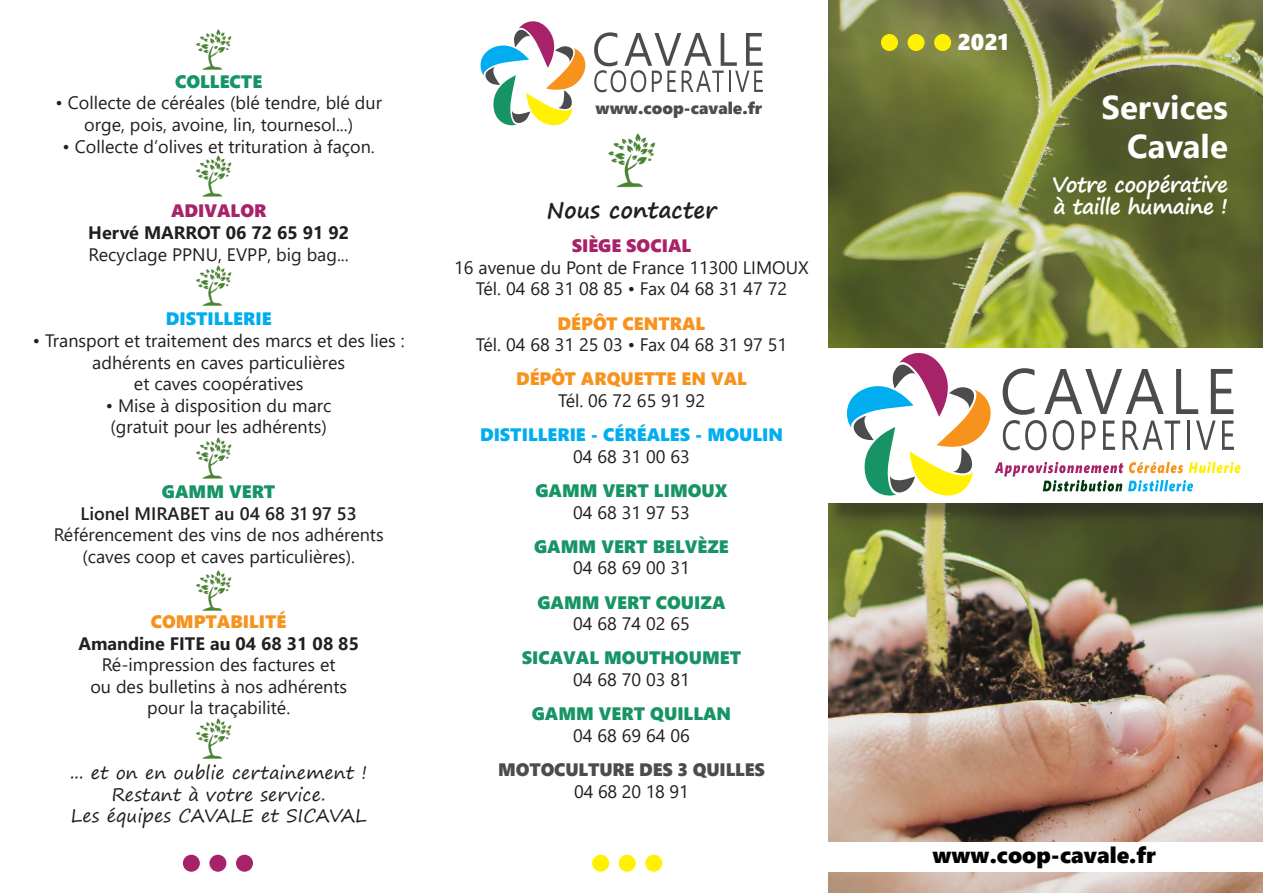
<style>
.page{position:relative;width:1263px;height:893px;background:#fff}
.page>*{position:absolute;margin:0;border:0;box-sizing:border-box;transform-origin:0 0}
.t1{font:700 33px/39.6px "Segoe UI";color:#fff;text-align:right}
.t2{font:22.5px "Segoe UI Black";color:#000001}
.t3{font:700 22.5px "Segoe Print";color:#231f20}
.t4{font:22.5px "Segoe UI Black";color:#fff}
.t5{font:700 21px/22.5px "Segoe Print";letter-spacing:-.03em;color:#fff}
.t6{font:18px/21.6px "Segoe UI";color:#231f20;text-align:center}
.t7{font:18px "Segoe UI Black";color:#179465}
.t8{font:18px/21.6px "Segoe Print";color:#231f20;text-align:center}
.t9{font:700 18px "Segoe UI";color:#231f20}
.t10{font:18px "Segoe UI Black";color:#f7931d}
.t11{font:18px "Segoe UI Black";color:#00aeef}
.t12{font:600 18px "Segoe UI";color:#231f20}
.t13{font:18px "Segoe UI Black";letter-spacing:-.01em;color:#4b4c4d}
.t14{font:18px "Segoe UI Black";color:#a72269}
.t15{font:16.8px "Segoe UI Black";color:#4b4c4d}
</style>
<div class="page">
<img style="left:829px;top:0;width:434px;height:893px">
<svg style="left:480px;top:21px;width:283px;height:105px"></svg>
<img style="left:196px;top:155px;width:36px;height:42px">
<div style="left:934px;top:34px;width:17px;height:17px;background:#fff101;border-radius:50%"></div>
<div style="left:907px;top:34px;width:17px;height:17px;background:#fff101;border-radius:50%"></div>
<div style="left:881px;top:34px;width:17px;height:17px;background:#fff101;border-radius:50%"></div>
<div style="left:793px;top:842px;width:470px;height:30px;background:#fff"></div>
<img style="left:604px;top:125px;width:56px;height:63px">
<div style="left:645px;top:855px;width:17px;height:17px;background:#fff101;border-radius:50%"></div>
<div style="left:619px;top:855px;width:17px;height:17px;background:#fff101;border-radius:50%"></div>
<div style="left:592px;top:855px;width:17px;height:17px;background:#fff101;border-radius:50%"></div>
<div style="left:236px;top:855px;width:17px;height:17px;background:#a72269;border-radius:50%"></div>
<div style="left:209px;top:855px;width:17px;height:17px;background:#a72269;border-radius:50%"></div>
<div style="left:183px;top:855px;width:17px;height:17px;background:#a72269;border-radius:50%"></div>
<div style="left:828px;top:353px;width:435px;height:171px;background:#231f20;opacity:.45"></div>
<div style="left:829px;top:349px;width:434px;height:154px;background:#fff"></div>
<svg style="left:843px;top:345px;width:397px;height:151px"></svg>
<img style="left:196px;top:265px;width:36px;height:41px">
<img style="left:196px;top:437px;width:36px;height:42px">
<img style="left:196px;top:570px;width:36px;height:41px">
<img style="left:196px;top:718px;width:36px;height:41px">
<img style="left:196px;top:29px;width:36px;height:41px">
<p class="t7" style="left:175px;top:68px;width:89px">COLLECTE</p>
<p class="t6" style="left:55px;top:91px;width:328px">• Collecte de céréales (blé tendre, blé dur orge, pois, avoine, lin, tournesol...)</p>
<p class="t6" style="left:63px;top:134px;width:314px">• Collecte d’olives et trituration à façon.</p>
<p class="t14" style="left:171px;top:198px;width:97px">ADIVALOR</p>
<p class="t9" style="left:88px;top:216px;width:262px">Hervé MARROT 06 72 65 91 92</p>
<p class="t6" style="left:89px;top:242px;width:262px">Recyclage PPNU, EVPP, big bag...</p>
<p class="t11" style="left:166px;top:306px;width:107px">DISTILLERIE</p>
<p class="t6" style="left:33px;top:328px;width:373px">• Transport et traitement des marcs et des lies : adhérents en caves particulières<br>et caves coopératives</p>
<p class="t6" style="left:106px;top:393px;width:227px;text-align:left">• Mise à disposition du marc (gratuit pour les adhérents)</p>
<p class="t7" style="left:162px;top:479px;width:115px">GAMM VERT</p>
<p class="t12" style="left:81px;top:496px;width:278px">Lionel MIRABET au 04 68 31 97 53</p>
<p class="t6" style="left:54px;top:523px;width:331px">Référencement des vins de nos adhérents (caves coop et caves particulières).</p>
<p class="t10" style="left:151px;top:608px;width:137px">COMPTABILITÉ</p>
<p class="t9" style="left:78px;top:626px;width:282px">Amandine FITE au 04 68 31 08 85</p>
<p class="t6" style="left:90px;top:652px;width:258px">Ré-impression des factures et ou des bulletins à nos adhérents pour la traçabilité.</p>
<p class="t8" style="left:70px;top:761px;width:299px">... et on en oublie certainement !<br>Restant à votre service.<br>Les équipes CAVALE et SICAVAL</p>
<p class="t4" style="left:957px;top:26px;width:53px">2021</p>
<p class="t15" style="left:595px;top:96px;width:168px">www.coop-cavale.fr</p>
<h1 class="t1" style="left:1101px;top:85px;width:128px">Services<br>Cavale</h1>
<p class="t5" style="left:1052px;top:172px;width:177px">Votre coopérative à taille humaine !</p>
<p class="t3" style="left:546px;top:189px;width:172px">Nous contacter</p>
<p class="t14" style="left:572px;top:233px;width:121px">SIÈGE SOCIAL</p>
<p class="t6" style="left:454px;top:255px;width:356px">16 avenue du Pont de France 11300 LIMOUX<br>Tél. 04 68 31 08 85 • Fax 04 68 31 47 72</p>
<p class="t10" style="left:558px;top:310px;width:149px">DÉPÔT CENTRAL</p>
<p class="t6" style="left:476px;top:332px;width:313px">Tél. 04 68 31 25 03 • Fax 04 68 31 97 51</p>
<p class="t10" style="left:516px;top:366px;width:232px">DÉPÔT ARQUETTE EN VAL</p>
<p class="t6" style="left:558px;top:388px;width:149px">Tél. 06 72 65 91 92</p>
<p class="t11" style="left:480px;top:422px;width:304px">DISTILLERIE - CÉRÉALES - MOULIN</p>
<p class="t6" style="left:573px;top:444px;width:118px">04 68 31 00 63</p>
<p class="t7" style="left:535px;top:477px;width:193px">GAMM VERT LIMOUX</p>
<p class="t6" style="left:573px;top:500px;width:118px">04 68 31 97 53</p>
<p class="t7" style="left:534px;top:533px;width:196px">GAMM VERT BELVÈZE</p>
<p class="t6" style="left:573px;top:556px;width:118px">04 68 69 00 31</p>
<p class="t7" style="left:537px;top:589px;width:190px">GAMM VERT COUIZA</p>
<p class="t6" style="left:573px;top:611px;width:118px">04 68 74 02 65</p>
<p class="t7" style="left:522px;top:645px;width:221px">SICAVAL MOUTHOUMET</p>
<p class="t6" style="left:573px;top:667px;width:118px">04 68 70 03 81</p>
<p class="t7" style="left:532px;top:701px;width:201px">GAMM VERT QUILLAN</p>
<p class="t6" style="left:573px;top:723px;width:118px">04 68 69 64 06</p>
<p class="t13" style="left:498px;top:756px;width:268px">MOTOCULTURE DES 3 QUILLES</p>
<p class="t6" style="left:574px;top:779px;width:116px">04 68 20 18 91</p>
<p class="t2" style="left:933px;top:838px;width:225px">www.coop-cavale.fr</p>
</div>
